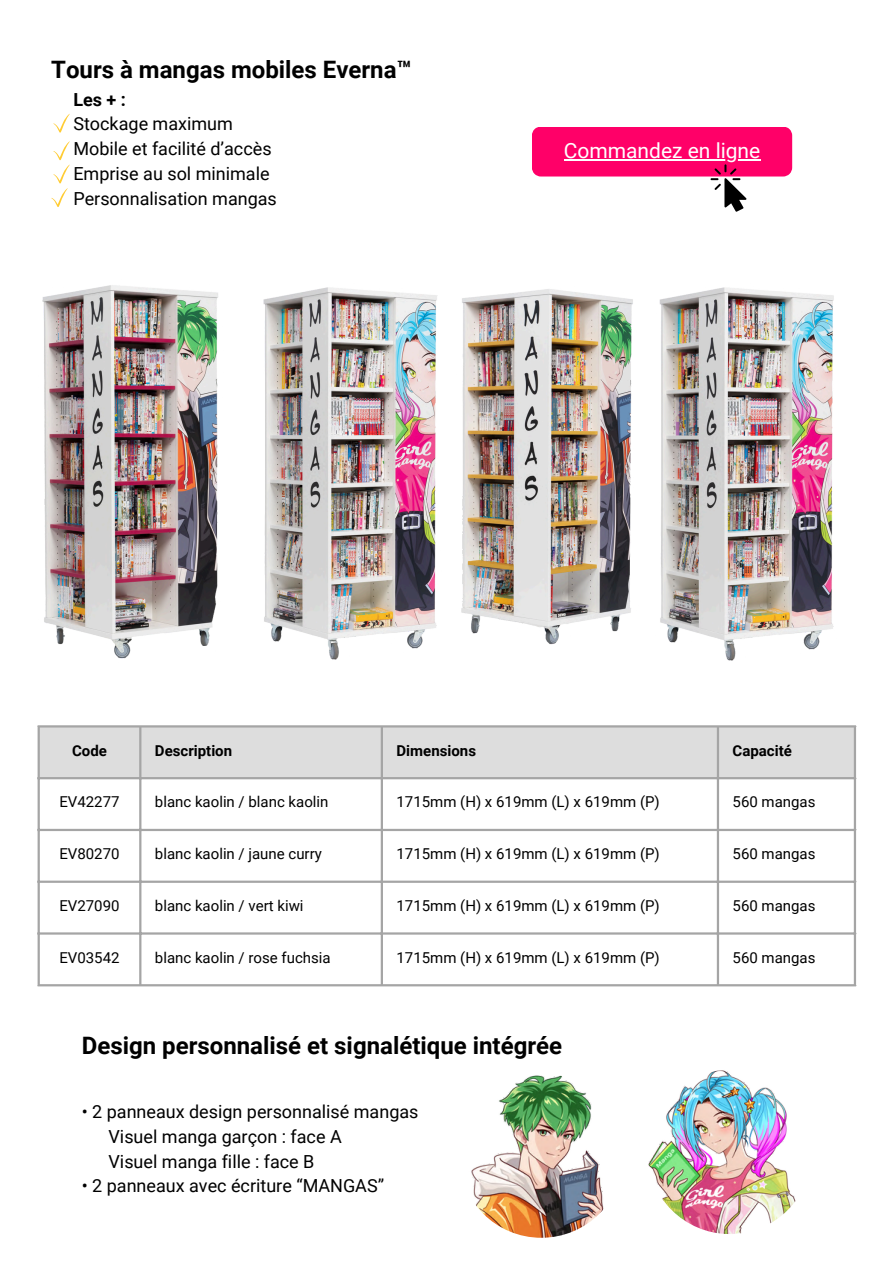
<style>
.page{position:relative;width:894px;height:1264px;background:#fff}
.page>*{position:absolute;margin:0;border:0;box-sizing:border-box;transform-origin:0 0}
.t1{font:700 24px "Roboto";color:#000}
.t2{font:21px "Roboto";color:#fff}
.t3{font:18px "Roboto";color:#000}
.t4{font:700 18px "Roboto";color:#000}
.t5{font:15px "Roboto";color:#000}
.t6{font:700 15px "Roboto";color:#000}
</style>
<div class="page">
<svg style="left:53px;top:114px;width:17px;height:19px"></svg>
<div style="left:40px;top:727px;width:813px;height:50px;background:#ddd"></div>
<hr style="left:38px;top:727px;width:2px;height:257px;background:#a5a5a5">
<hr style="left:139px;top:727px;width:2px;height:257px;background:#a5a5a5">
<hr style="left:380px;top:727px;width:3px;height:257px;background:#a5a5a5">
<hr style="left:716px;top:727px;width:2px;height:257px;background:#a5a5a5">
<hr style="left:853px;top:727px;width:2px;height:257px;background:#a5a5a5">
<hr style="left:38px;top:725px;width:817px;height:2px;background:#a5a5a5">
<hr style="left:38px;top:777px;width:817px;height:2px;background:#a5a5a5">
<hr style="left:38px;top:828px;width:817px;height:3px;background:#a5a5a5">
<hr style="left:38px;top:880px;width:817px;height:2px;background:#a5a5a5">
<hr style="left:38px;top:932px;width:817px;height:2px;background:#a5a5a5">
<hr style="left:38px;top:984px;width:817px;height:2px;background:#a5a5a5">
<svg style="left:51px;top:141px;width:19px;height:66px"></svg>
<img style="left:42px;top:285px;width:172px;height:374px">
<img style="left:214px;top:287px;width:194px;height:373px">
<img style="left:408px;top:289px;width:202px;height:360px">
<img style="left:610px;top:287px;width:224px;height:374px">
<svg style="left:532px;top:127px;width:260px;height:85px"></svg>
<img style="left:459px;top:1073px;width:164px;height:164px;border-radius:50%">
<img style="left:647px;top:1069px;width:164px;height:164px;border-radius:50%">
<p class="t1" style="left:51px;top:55px;width:362px">Tours à mangas mobiles Everna™</p>
<p class="t4" style="left:73px;top:89px;width:54px">Les + :</p>
<p class="t3" style="left:73px;top:114px;width:161px">Stockage maximum</p>
<p class="t3" style="left:73px;top:138px;width:200px">Mobile et facilité d’accès</p>
<p class="t3" style="left:73px;top:163px;width:198px">Emprise au sol minimale</p>
<p class="t3" style="left:73px;top:188px;width:205px">Personnalisation mangas</p>
<p class="t2" style="left:563px;top:139px;width:198px">Commandez en ligne</p>
<h1 class="t6" style="left:72px;top:741px;width:36px">Code</h1>
<p class="t6" style="left:155px;top:741px;width:79px">Description</p>
<p class="t6" style="left:396px;top:741px;width:81px">Dimensions</p>
<p class="t6" style="left:732px;top:741px;width:61px">Capacité</p>
<p class="t5" style="left:59px;top:793px;width:62px">EV42277</p>
<p class="t5" style="left:155px;top:793px;width:175px">blanc kaolin / blanc kaolin</p>
<p class="t5" style="left:396px;top:793px;width:265px">1715mm (H) x 619mm (L) x 619mm (P)</p>
<p class="t5" style="left:732px;top:793px;width:84px">560 mangas</p>
<p class="t5" style="left:59px;top:845px;width:62px">EV80270</p>
<p class="t5" style="left:155px;top:845px;width:168px">blanc kaolin / jaune curry</p>
<h2 class="t5" style="left:396px;top:845px;width:265px">1715mm (H) x 619mm (L) x 619mm (P)</h2>
<p class="t5" style="left:732px;top:845px;width:84px">560 mangas</p>
<p class="t5" style="left:59px;top:897px;width:62px">EV27090</p>
<p class="t5" style="left:155px;top:897px;width:150px">blanc kaolin / vert kiwi</p>
<p class="t5" style="left:396px;top:897px;width:265px">1715mm (H) x 619mm (L) x 619mm (P)</p>
<p class="t5" style="left:732px;top:897px;width:84px">560 mangas</p>
<p class="t5" style="left:59px;top:948px;width:62px">EV03542</p>
<p class="t5" style="left:155px;top:948px;width:177px">blanc kaolin / rose fuchsia</p>
<p class="t5" style="left:396px;top:948px;width:265px">1715mm (H) x 619mm (L) x 619mm (P)</p>
<p class="t5" style="left:732px;top:948px;width:84px">560 mangas</p>
<p class="t1" style="left:82px;top:1031px;width:481px">Design personnalisé et signalétique intégrée</p>
<p class="t3" style="left:82px;top:1101px;width:338px">• 2 panneaux design personnalisé mangas</p>
<p class="t3" style="left:108px;top:1126px;width:235px">Visuel manga garçon : face A</p>
<h1 class="t3" style="left:108px;top:1150px;width:207px">Visuel manga fille : face B</h1>
<p class="t3" style="left:82px;top:1175px;width:304px">• 2 panneaux avec écriture “MANGAS”</p>
</div>
